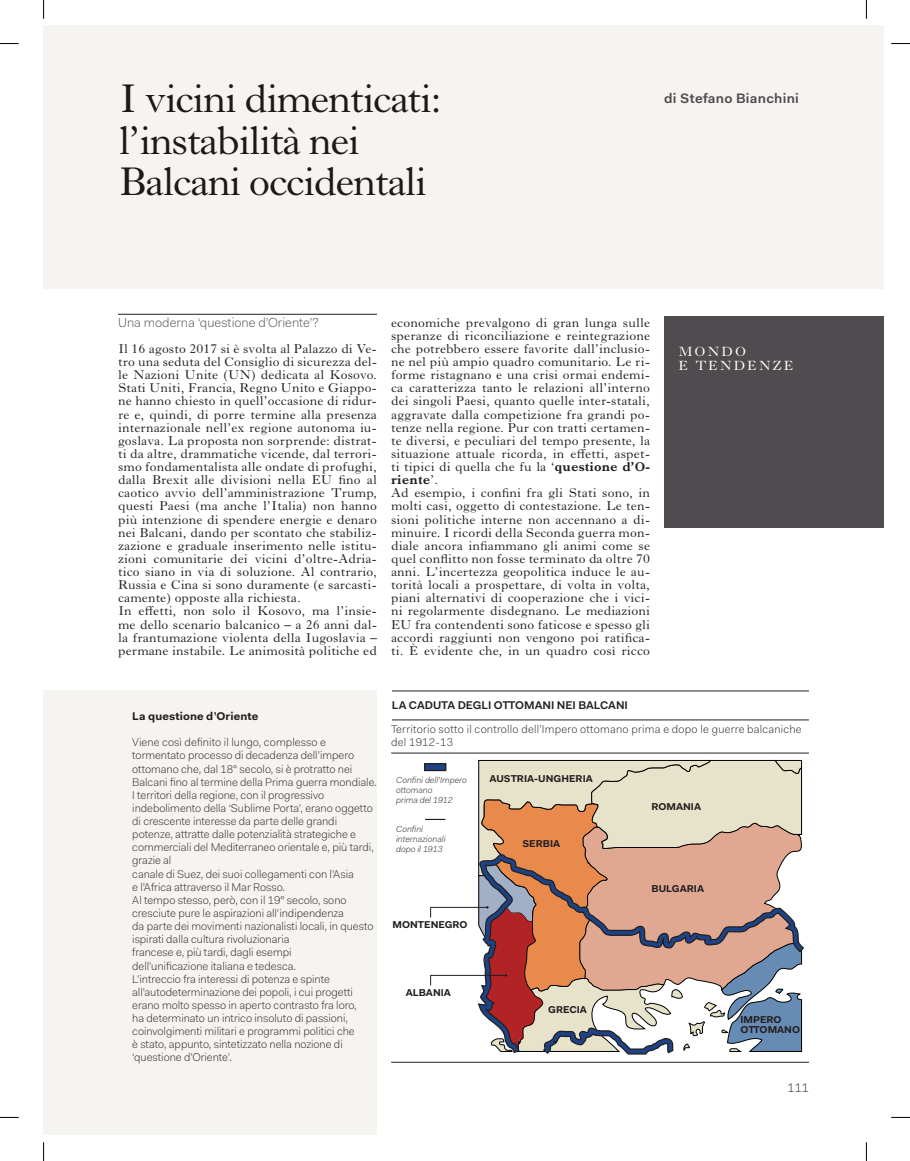
<style>
.page{position:relative;width:910px;height:1161px;background:#fff}
.page>*{position:absolute;margin:0;border:0;box-sizing:border-box;transform-origin:0 0}
.t1{font:41.25px/41.2px "Imprint MT Pro";letter-spacing:-.04em;color:#1c1919}
.t2{font:600 13.75px "Fakt";letter-spacing:.02em;color:#4f4b4e}
.t3{font:13.75px/13.8px "Imprint MT Pro";letter-spacing:.14em;color:#fff}
.t4{font:13.12px/13.1px "Imprint MT Pro";letter-spacing:.01em;color:#231f20}
.t5{font:300 13.12px "Fakt";color:#4f4b4e}
.t6{font:300 12.5px "Fakt";color:#231f20}
.t7{font:300 11.25px/13.1px "Fakt";color:#231f20}
.t8{font:300 11.25px/12.5px "Fakt";letter-spacing:.02em;color:#231f20}
.t9{font:600 11.25px "Fakt";color:#231f20}
.t10{font:700 11.25px "Fakt";letter-spacing:.01em;color:#231f20}
.t11{font:700 10px/10px "Fakt";color:#231f20}
.t12{font:italic 300 8.75px/10px "Fakt";color:#231f20}
.s1{font-weight:700}
</style>
<div class="page">
<div style="left:44px;top:26px;width:839px;height:263px;background:#f5f4f1"></div>
<div style="left:664px;top:316px;width:219px;height:212px;background:#4f4b4e"></div>
<hr style="left:118px;top:314px;width:259px;height:1px;background:#231f20">
<div style="left:44px;top:690px;width:333px;height:445px;background:#f5f4f1"></div>
<hr style="left:391px;top:753px;width:417px;height:1px;background:#231f20">
<hr style="left:392px;top:690px;width:416px;height:1px;background:#231f20">
<hr style="left:392px;top:719px;width:416px;height:1px;background:#231f20">
<hr style="left:391px;top:1062px;width:417px;height:1px;background:#231f20">
<svg style="left:476px;top:906px;width:328px;height:157px"></svg>
<hr style="left:430px;top:907px;width:57px;height:1px;background:#231f20">
<hr style="left:430px;top:975px;width:76px;height:1px;background:#231f20">
<svg style="left:478px;top:759px;width:325px;height:293px;background:#caaa9a"></svg>
<div style="left:424px;top:763px;width:21px;height:7px;background:#1d4385"></div>
<div style="left:424px;top:763px;width:22px;height:8px;border:1px solid #231f20"></div>
<svg style="left:425px;top:819px;width:20px;height:1px"></svg>
<svg style="left:0;top:43px;width:19px;height:1px"></svg>
<svg style="left:891px;top:43px;width:18px;height:1px"></svg>
<svg style="left:0;top:1116px;width:19px;height:2px"></svg>
<svg style="left:891px;top:1116px;width:18px;height:2px"></svg>
<svg style="left:43px;top:0;width:1px;height:19px"></svg>
<svg style="left:43px;top:1142px;width:1px;height:19px"></svg>
<svg style="left:865px;top:0;width:1px;height:19px"></svg>
<svg style="left:865px;top:1142px;width:1px;height:19px"></svg>
<h1 class="t1" style="left:118px;top:78px;width:325px">I vicini dimenticati: l’instabilità nei<br>Balcani occidentali</h1>
<p class="t2" style="left:664px;top:90px;width:136px">di Stefano Bianchini</p>
<p class="t5" style="left:118px;top:314px;width:202px">Una moderna ‘questione d’Oriente’?</p>
<p class="t4" style="left:118px;top:342px;width:260px">Il 16 agosto 2017 si è svolta al Palazzo di Ve&shy;tro una seduta del Consiglio di sicurezza del&shy;le Nazioni Unite (UN) dedicata al Kosovo.<br>Stati Uniti, Francia, Regno Unito e Giappo&shy;ne hanno chiesto in quell’occasione di ridur&shy;re e, quindi, di porre termine alla presenza internazionale nell’ex regione autonoma iu&shy;goslava. La proposta non sorprende: distrat&shy;ti da altre, drammatiche vicende, dal terrori&shy;smo fondamentalista alle ondate di profughi, dalla Brexit alle divisioni nella EU fino al caotico avvio dell’amministrazione Trump, questi Paesi (ma anche l’Italia) non hanno più intenzione di spendere energie e denaro nei Balcani, dando per scontato che stabiliz&shy;zazione e graduale inserimento nelle istitu&shy;zioni comunitarie dei vicini d’oltre-Adria&shy;tico siano in via di soluzione. Al contrario, Russia e Cina si sono duramente (e sarcasti&shy;camente) opposte alla richiesta.<br>In effetti, non solo il Kosovo, ma l’insie&shy;me dello scenario balcanico – a 26 anni dal&shy;la frantumazione violenta della Iugoslavia – permane instabile. Le animosità politiche ed</p>
<p class="t4" style="left:391px;top:316px;width:260px">economiche prevalgono di gran lunga sulle speranze di riconciliazione e reintegrazione che potrebbero essere favorite dall’inclusio&shy;ne nel più ampio quadro comunitario. Le ri&shy;forme ristagnano e una crisi ormai endemi&shy;ca caratterizza tanto le relazioni all’interno dei singoli Paesi, quanto quelle inter-statali, aggravate dalla competizione fra grandi po&shy;tenze nella regione. Pur con tratti certamen&shy;te diversi, e peculiari del tempo presente, la situazione attuale ricorda, in effetti, aspet&shy;ti tipici di quella che fu la ‘<span class="s1">questione d’O&shy;riente</span>’.<br>Ad esempio, i confini fra gli Stati sono, in molti casi, oggetto di contestazione. Le ten&shy;sioni politiche interne non accennano a di&shy;minuire. I ricordi della Seconda guerra mon&shy;diale ancora infiammano gli animi come se quel conflitto non fosse terminato da oltre 70 anni. L’incertezza geopolitica induce le au&shy;torità locali a prospettare, di volta in volta, piani alternativi di cooperazione che i vici&shy;ni regolarmente disdegnano. Le mediazioni EU fra contendenti sono faticose e spesso gli accordi raggiunti non vengono poi ratifica&shy;ti. È evidente che, in un quadro così ricco</p>
<p class="t9" style="left:392px;top:698px;width:237px">LA CADUTA DEGLI OTTOMANI NEI BALCANI</p>
<p class="t3" style="left:678px;top:345px;width:116px">MONDO<br>E TENDENZE</p>
<p class="t10" style="left:132px;top:709px;width:128px">La questione d’Oriente</p>
<p class="t7" style="left:132px;top:736px;width:246px">Viene così definito il lungo, complesso e tormentato processo di decadenza dell’impero ottomano che, dal 18° secolo, si è protratto nei Balcani fino al termine della Prima guerra mondiale.<br>I territori della regione, con il progressivo indebolimento della ‘Sublime Porta’, erano oggetto di crescente interesse da parte delle grandi potenze, attratte dalle potenzialità strategiche e commerciali del Mediterraneo orientale e, più tardi, grazie al<br>canale di Suez, dei suoi collegamenti con l’Asia<br>e l’Africa attraverso il Mar Rosso.<br>Al tempo stesso, però, con il 19° secolo, sono cresciute pure le aspirazioni all’indipendenza<br>da parte dei movimenti nazionalisti locali, in questo ispirati dalla cultura rivoluzionaria<br>francese e, più tardi, dagli esempi<br>dell’unificazione italiana e tedesca.<br>L’intreccio fra interessi di potenza e spinte all’autodeterminazione dei popoli, i cui progetti erano molto spesso in aperto contrasto fra loro,<br>ha determinato un intrico insoluto di passioni, coinvolgimenti militari e programmi politici che<br>è stato, appunto, sintetizzato nella nozione di ‘questione d’Oriente’.</p>
<p class="t8" style="left:391px;top:723px;width:412px">Territorio sotto il controllo dell’Impero ottomano prima e dopo le guerre balcaniche del 1912-13</p>
<p class="t12" style="left:396px;top:775px;width:72px">Confini dell’Impero ottomano<br>prima del 1912</p>
<p class="t12" style="left:396px;top:824px;width:51px">Confini internazionali dopo il 1913</p>
<p class="t11" style="left:489px;top:773px;width:105px">AUSTRIA-UNGHERIA</p>
<p class="t11" style="left:522px;top:838px;width:39px">SERBIA</p>
<p class="t11" style="left:392px;top:919px;width:77px">MONTENEGRO</p>
<p class="t11" style="left:405px;top:987px;width:47px">ALBANIA</p>
<p class="t11" style="left:548px;top:1004px;width:40px">GRECIA</p>
<p class="t11" style="left:651px;top:802px;width:51px">ROMANIA</p>
<p class="t11" style="left:651px;top:884px;width:54px">BULGARIA</p>
<p class="t11" style="left:740px;top:1014px;width:61px">IMPERO<br>OTTOMANO</p>
<p class="t6" style="left:787px;top:1079px;width:23px">111</p>
</div>
